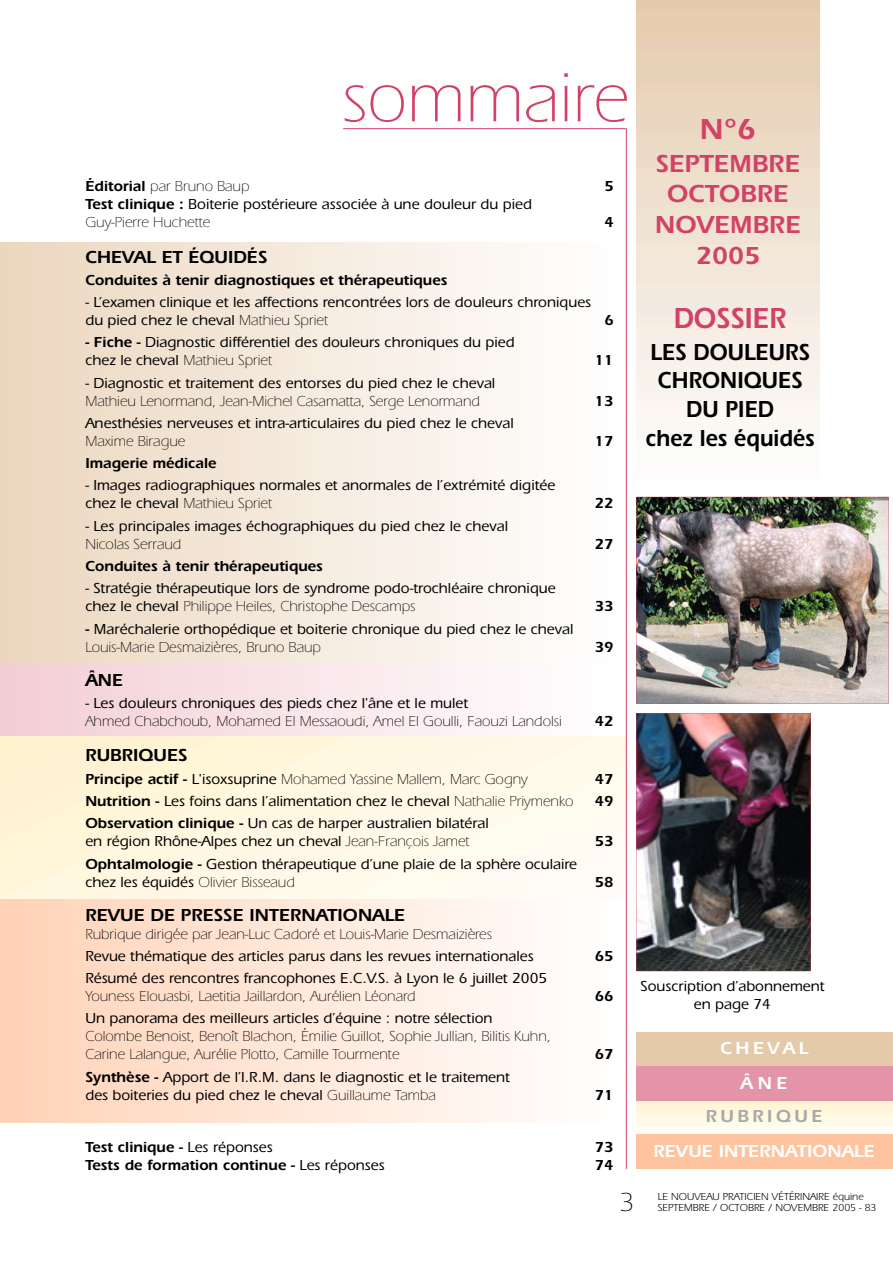
<style>
.page{position:relative;width:893px;height:1263px;background:#fff}
.page>*{position:absolute;margin:0;border:0;box-sizing:border-box;transform-origin:0 0}
.t1{font:300 72px "Itc Eras";color:#d24166}
.t2{font:600 30px "Itc Eras";color:#d24166;scale:.9 1}
.t3{font:600 30px "Itc Eras";color:#d24166}
.t4{font:300 27px "Itc Eras";color:#000}
.t5{font:600 25.5px/30.6px "Itc Eras";color:#d24166;text-align:center}
.t6{font:600 24px/28.8px "Itc Eras";color:#000;text-align:center;scale:.9 1}
.t7{font:600 18px "Itc Eras";color:#000}
.t8{font:600 18px "Itc Eras";color:#fff}
.t9{font:600 18px "Itc Eras";color:#a9a9a9}
.t10{font:500 15px/18px "Itc Eras";color:#000}
.t11{font:300 15px/18px "Itc Eras";color:#000}
.t12{font:600 15px "Itc Eras";color:#000}
.t13{font:10.5px/11.1px "Itc Eras";color:#000}
.s1{font-weight:600}
.s2{font-weight:300}
.s3{font-weight:500}
</style>
<div class="page">
<div style="left:636px;top:1032px;width:256px;height:34px;background:#e5caaa"></div>
<div style="left:636px;top:1134px;width:256px;height:34px;background:#ffc49f"></div>
<hr style="left:626px;top:129px;width:1px;height:1040px;background:#d24166">
<hr style="left:343px;top:128px;width:283px;height:1px;background:#d24166">
<div style="left:636px;top:1066px;width:256px;height:34px;background:#e494a7"></div>
<img style="left:636px;top:713px;width:174px;height:258px">
<img style="left:636px;top:497px;width:252px;height:207px">
<h1 class="t1" style="left:342px;top:73px;width:288px">so m m a ire</h1>
<p class="t11" style="left:85px;top:178px;width:166px"><span class="s1">Éditorial</span> par Bruno Baup</p>
<p class="t12" style="left:604px;top:181px;width:11px">5</p>
<p class="t10" style="left:85px;top:197px;width:448px"><span class="s1">Test clinique :</span> Boiterie postérieure associée à une douleur du pied<br><span class="s2">Guy-Pierre Huchette</span></p>
<p class="t12" style="left:604px;top:217px;width:11px">4</p>
<p class="t7" style="left:85px;top:251px;width:184px">CHEVAL ET ÉQUIDÉS</p>
<p class="t12" style="left:85px;top:275px;width:364px">Conduites à tenir diagnostiques et thérapeutiques</p>
<p class="t10" style="left:85px;top:295px;width:507px">- L’examen clinique et les affections rencontrées lors de douleurs chroniques du pied chez le cheval <span class="s2">Mathieu Spriet</span></p>
<p class="t12" style="left:604px;top:315px;width:11px">6</p>
<p class="t10" style="left:85px;top:335px;width:431px"><span class="s1">- Fiche -</span> Diagnostic différentiel des douleurs chroniques du pied chez le cheval <span class="s2">Mathieu Spriet</span></p>
<p class="t12" style="left:595px;top:355px;width:20px">11</p>
<p class="t10" style="left:85px;top:375px;width:411px">- Diagnostic et traitement des entorses du pied chez le cheval</p>
<p class="t11" style="left:85px;top:393px;width:396px">Mathieu Lenormand, Jean-Michel Casamatta, Serge Lenormand</p>
<p class="t12" style="left:595px;top:396px;width:20px">13</p>
<p class="t10" style="left:85px;top:416px;width:430px">Anesthésies nerveuses et intra-articulaires du pied chez le cheval</p>
<p class="t11" style="left:85px;top:434px;width:102px">Maxime Birague</p>
<p class="t12" style="left:595px;top:436px;width:20px">17</p>
<p class="t12" style="left:85px;top:458px;width:133px">Imagerie médicale</p>
<p class="t10" style="left:85px;top:478px;width:471px">- Images radiographiques normales et anormales de l’extrémité digitée chez le cheval <span class="s2">Mathieu Spriet</span></p>
<p class="t12" style="left:595px;top:498px;width:20px">22</p>
<p class="t10" style="left:85px;top:518px;width:424px">- Les principales images échographiques du pied chez le cheval</p>
<p class="t11" style="left:85px;top:536px;width:98px">Nicolas Serraud</p>
<p class="t12" style="left:595px;top:539px;width:20px">27</p>
<p class="t12" style="left:85px;top:561px;width:239px">Conduites à tenir thérapeutiques</p>
<p class="t10" style="left:85px;top:581px;width:472px">- Stratégie thérapeutique lors de syndrome podo-trochléaire chronique chez le cheval <span class="s2">Philippe Heiles, Christophe Descamps</span></p>
<p class="t12" style="left:595px;top:601px;width:20px">33</p>
<p class="t10" style="left:85px;top:621px;width:490px"><span class="s1">-</span> Maréchalerie orthopédique et boiterie chronique du pied chez le cheval<br><span class="s2">Louis-Marie Desmaizières, Bruno Baup</span></p>
<p class="t12" style="left:595px;top:642px;width:20px">39</p>
<p class="t7" style="left:85px;top:674px;width:39px">ÂNE</p>
<p class="t10" style="left:85px;top:695px;width:384px">- Les douleurs chroniques des pieds chez l'âne et le mulet</p>
<p class="t11" style="left:85px;top:713px;width:478px">Ahmed Chabchoub, Mohamed El Messaoudi, Amel El Goulli, Faouzi Landolsi</p>
<p class="t12" style="left:595px;top:716px;width:20px">42</p>
<p class="t7" style="left:85px;top:749px;width:104px">RUBRIQUES</p>
<p class="t11" style="left:85px;top:771px;width:444px"><span class="s1">Principe actif -</span> <span class="s3">L'isoxsuprine</span> Mohamed Yassine Mallem, Marc Gogny</p>
<p class="t12" style="left:595px;top:774px;width:20px">47</p>
<p class="t10" style="left:85px;top:794px;width:490px"><span class="s1">Nutrition -</span> Les foins dans l’alimentation chez le cheval <span class="s2">Nathalie Priymenko</span></p>
<p class="t12" style="left:595px;top:796px;width:20px">49</p>
<p class="t10" style="left:85px;top:816px;width:405px"><span class="s1">Observation clinique -</span> Un cas de harper australien bilatéral en région Rhône-Alpes chez un cheval <span class="s2">Jean-François Jamet</span></p>
<p class="t12" style="left:595px;top:836px;width:20px">53</p>
<p class="t10" style="left:85px;top:856px;width:493px"><span class="s1">Ophtalmologie -</span> Gestion thérapeutique d’une plaie de la sphère oculaire chez les équidés <span class="s2">Olivier Bisseaud</span></p>
<p class="t12" style="left:595px;top:877px;width:20px">58</p>
<p class="t7" style="left:85px;top:909px;width:322px">REVUE DE PRESSE INTERNATIONALE</p>
<p class="t11" style="left:85px;top:927px;width:408px">Rubrique dirigée par Jean-Luc Cadoré et Louis-Marie Desmaizières</p>
<p class="t10" style="left:85px;top:949px;width:450px">Revue thématique des articles parus dans les revues internationales</p>
<p class="t12" style="left:595px;top:951px;width:20px">65</p>
<p class="t10" style="left:85px;top:971px;width:463px">Résumé des rencontres francophones E.C.V.S. à Lyon le 6 juillet 2005</p>
<p class="t11" style="left:85px;top:989px;width:332px">Youness Elouasbi, Laetitia Jaillardon, Aurélien Léonard</p>
<p class="t12" style="left:595px;top:991px;width:20px">66</p>
<p class="t10" style="left:85px;top:1011px;width:409px">Un panorama des meilleurs articles d’équine : notre sélection</p>
<p class="t11" style="left:85px;top:1029px;width:467px">Colombe Benoist, Benoît Blachon, Émilie Guillot, Sophie Jullian, Bilitis Kuhn,<br>Carine Lalangue, Aurélie Plotto, Camille Tourmente</p>
<p class="t12" style="left:595px;top:1049px;width:20px">67</p>
<p class="t10" style="left:85px;top:1070px;width:426px"><span class="s1">Synthèse -</span> Apport de l’I.R.M. dans le diagnostic et le traitement des boiteries du pied chez le cheval <span class="s2">Guillaume Tamba</span></p>
<p class="t12" style="left:595px;top:1090px;width:20px">71</p>
<p class="t12" style="left:85px;top:1142px;width:189px">Test clinique - <span class="s3">Les réponses</span></p>
<p class="t12" style="left:595px;top:1142px;width:20px">73</p>
<p class="t12" style="left:85px;top:1160px;width:301px">Tests de formation continue - <span class="s3">Les réponses</span></p>
<p class="t12" style="left:595px;top:1160px;width:20px">74</p>
<h3 class="t4" style="left:620px;top:1193px;width:16px">3</h3>
<h2 class="t3" style="left:700px;top:119px;width:58px">N°6</h2>
<h3 class="t5" style="left:655px;top:151px;width:147px">SEPTEMBRE<br>OCTOBRE<br>NOVEMBRE<br>2005</h3>
<h2 class="t2" style="left:674px;top:308px;width:127px">DOSSIER</h2>
<h3 class="t6" style="left:646px;top:340px;width:189px">LES DOULEURS<br>CHRONIQUES<br>DU PIED<br>chez les équidés</h3>
<p class="t10" style="left:640px;top:979px;width:186px;text-align:center">Souscription d’abonnement en page 74</p>
<p class="t8" style="left:720px;top:1042px;width:89px">C H E VA L</p>
<p class="t8" style="left:741px;top:1077px;width:48px">Â N E</p>
<p class="t9" style="left:706px;top:1110px;width:118px">R U B R I Q U E</p>
<p class="t8" style="left:653px;top:1145px;width:223px">REVUE INTERNATIONALE</p>
<p class="t13" style="left:658px;top:1192px;width:220px">LE NOUVEAU PRATICIEN VÉTÉRINAIRE équine<br>SEPTEMBRE / OCTOBRE / NOVEMBRE 2005 - 83</p>
</div>
